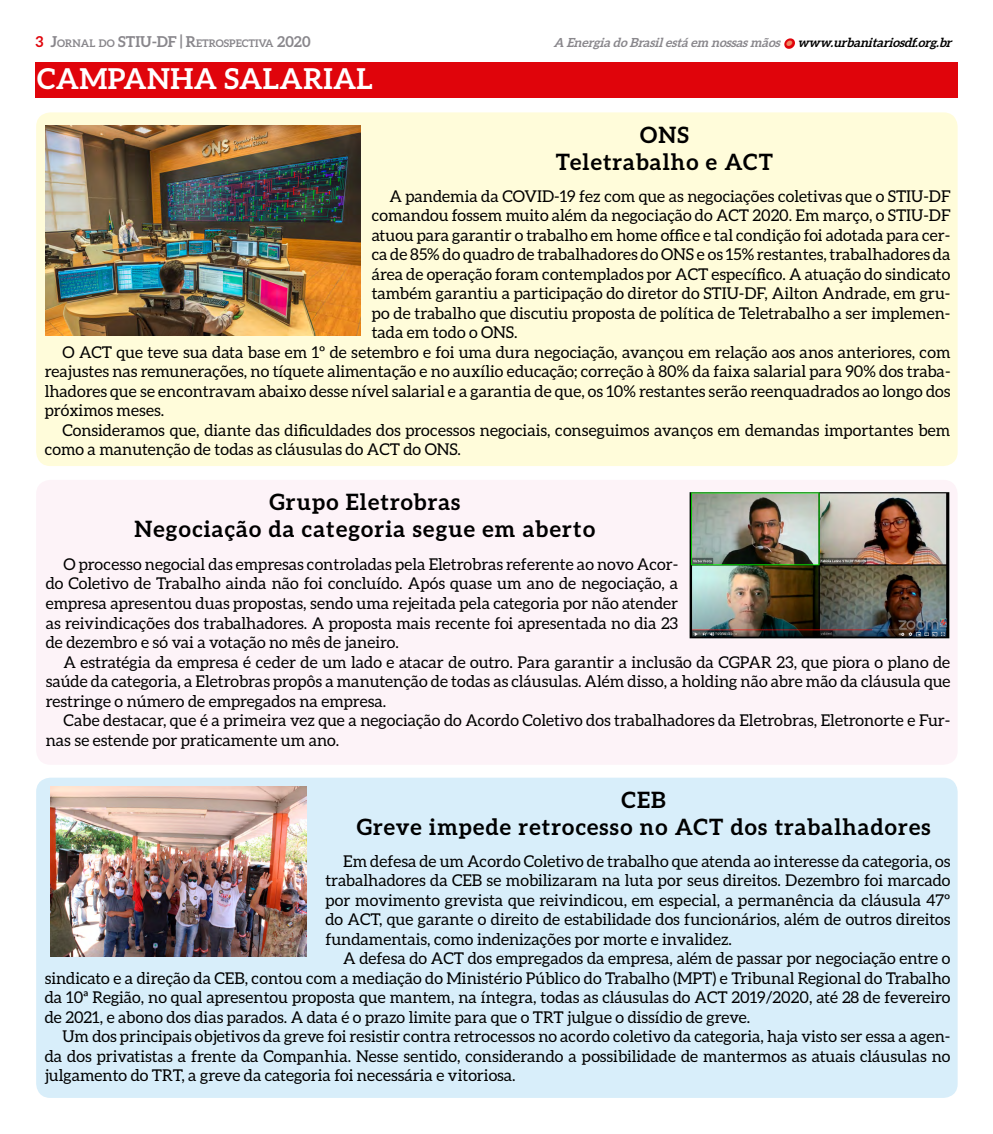
<style>
.page{position:relative;width:993px;height:1134px;background:#fff}
.page>*{position:absolute;margin:0;border:0;box-sizing:border-box;transform-origin:0 0}
.t1{font:700 28.75px "Aleo";letter-spacing:.01em;color:#fff}
.t2{font:700 22.5px/27px "Aleo";letter-spacing:.05em;color:#000;text-align:center}
.t3{font:16.25px/19.5px "Aleo";color:#000;text-align:justify}
.t4{font:italic 700 12.5px "Aleo";color:#89878c}
.t5{font:700 10.5px "Aleo";color:#89878c}
.s1{font-size:15px;color:#e0040b}
.s2{font-size:15px}
.s3{color:#ed8a66}
.s4{color:#000}
</style>
<div class="page">
<svg style="left:784px;top:38px;width:11px;height:11px"></svg>
<div style="left:36px;top:112px;width:921px;height:354px;background:#fffcda;border-radius:14px"></div>
<div style="left:36px;top:778px;width:921px;height:320px;background:#d8eefa;border-radius:14px"></div>
<div style="left:36px;top:480px;width:921px;height:285px;background:#fdf3f8;border-radius:14px"></div>
<div style="left:36px;top:62px;width:921px;height:36px;background:#e0040b"></div>
<img style="left:45px;top:125px;width:315px;height:211px">
<img style="left:689px;top:492px;width:260px;height:147px">
<img style="left:50px;top:786px;width:256px;height:171px">
<p class="t5" style="left:36px;top:37px;width:276px"><span class="s1">3</span> <span class="s2">J</span>ORNAL DO <span class="s2">STIU-DF | R</span>ETROSPECTIVA <span class="s2">2020</span></p>
<p class="t4" style="left:553px;top:36px;width:403px">A EnergiadoBrasilestáem nossasmãos <span class="s3">•</span> <span class="s4">www.urbanitariosdf.org.br</span></p>
<h1 class="t1" style="left:37px;top:63px;width:337px">CAMPANHA SALARIAL</h1>
<h2 class="t2" style="left:555px;top:121px;width:219px">ONS<br>Teletrabalho e ACT</h2>
<p class="t3" style="left:389px;top:186px;width:562px">A pandemia da COVID-19 fez com que as negociações coletivas que o STIU-DF</p>
<p class="t3" style="left:371px;top:205px;width:580px">comandou fossem muito além da negociação do ACT 2020. Em março, o STIU-DF</p>
<p class="t3" style="left:371px;top:225px;width:580px">atuou para garantir o trabalho em home office e tal condição foi adotada para cer-</p>
<p class="t3" style="left:371px;top:244px;width:580px">ca de 85% do quadro de trabalhadores do ONS e os 15% restantes, trabalhadores da</p>
<p class="t3" style="left:371px;top:264px;width:580px">área de operação foram contemplados por ACT específico. A atuação do sindicato</p>
<p class="t3" style="left:371px;top:283px;width:580px">também garantiu a participação do diretor do STIU-DF, Ailton Andrade, em gru-</p>
<p class="t3" style="left:371px;top:303px;width:580px">po de trabalho que discutiu proposta de política de Teletrabalho a ser implemen-</p>
<p class="t3" style="left:371px;top:322px;width:147px">tada em todo o ONS.</p>
<p class="t3" style="left:62px;top:342px;width:889px">O ACT que teve sua data base em 1º de setembro e foi uma dura negociação, avançou em relação aos anos anteriores, com</p>
<p class="t3" style="left:45px;top:361px;width:907px">reajustes nas remunerações, no tíquete alimentação e no auxílio educação; correção à 80% da faixa salarial para 90% dos traba-</p>
<p class="t3" style="left:45px;top:381px;width:906px">lhadores que se encontravam abaixo desse nível salarial e a garantia de que, os 10% restantes serão reenquadrados ao longo dos</p>
<p class="t3" style="left:45px;top:400px;width:121px">próximos meses.</p>
<p class="t3" style="left:62px;top:420px;width:889px">Consideramos que, diante das dificuldades dos processos negociais, conseguimos avanços em demandas importantes bem</p>
<p class="t3" style="left:45px;top:439px;width:417px">como a manutenção de todas as cláusulas do ACT do ONS.</p>
<h2 class="t2" style="left:134px;top:488px;width:462px">Grupo Eletrobras<br>Negociação da categoria segue em aberto</h2>
<p class="t3" style="left:46px;top:554px;width:634px;text-indent:18px">O processo negocial das empresas controladas pela Eletrobras referente ao novo Acor&shy;do Coletivo de Trabalho ainda não foi concluído. Após quase um ano de negociação, a empresa apresentou duas propostas, sendo uma rejeitada pela categoria por não atender as reivindicações dos trabalhadores. A proposta mais recente foi apresentada no dia 23 de dezembro e só vai a votação no mês de janeiro.</p>
<p class="t3" style="left:46px;top:652px;width:906px;text-indent:18px">A estratégia da empresa é ceder de um lado e atacar de outro. Para garantir a inclusão da CGPAR 23, que piora o plano de saúde da categoria, a Eletrobras propôs a manutenção de todas as cláusulas. Além disso, a holding não abre mão da cláusula que restringe o número de empregados na empresa.</p>
<p class="t3" style="left:46px;top:710px;width:906px;text-indent:18px">Cabe destacar, que é a primeira vez que a negociação do Acordo Coletivo dos trabalhadores da Eletrobras, Eletronorte e Fur&shy;nas se estende por praticamente um ano.</p>
<h2 class="t2" style="left:356px;top:786px;width:575px">CEB<br>Greve impede retrocesso no ACT dos trabalhadores</h2>
<p class="t3" style="left:325px;top:851px;width:626px;text-indent:18px">Em defesa de um Acordo Coletivo de trabalho que atenda ao interesse da categoria, os trabalhadores da CEB se mobilizaram na luta por seus direitos. Dezembro foi marcado por movimento grevista que reivindicou, em especial, a permanência da cláusula 47º do ACT, que garante o direito de estabilidade dos funcionários, além de outros direitos fundamentais, como indenizações por morte e invalidez.</p>
<p class="t3" style="left:45px;top:949px;width:906px;text-indent:298px">A defesa do ACT dos empregados da empresa, além de passar por negociação entre o sindicato e a direção da CEB, contou com a mediação do Ministério Público do Trabalho (MPT) e Tribunal Regional do Trabalho da 10ª Região, no qual apresentou proposta que mantem, na íntegra, todas as cláusulas do ACT 2019/2020, até 28 de fevereiro de 2021, e abono dos dias parados. A data é o prazo limite para que o TRT julgue o dissídio de greve.</p>
<p class="t3" style="left:45px;top:1027px;width:906px;text-indent:18px">Um dos principais objetivos da greve foi resistir contra retrocessos no acordo coletivo da categoria, haja visto ser essa a agen&shy;da dos privatistas a frente da Companhia. Nesse sentido, considerando a possibilidade de mantermos as atuais cláusulas no julgamento do TRT, a greve da categoria foi necessária e vitoriosa.</p>
</div>
